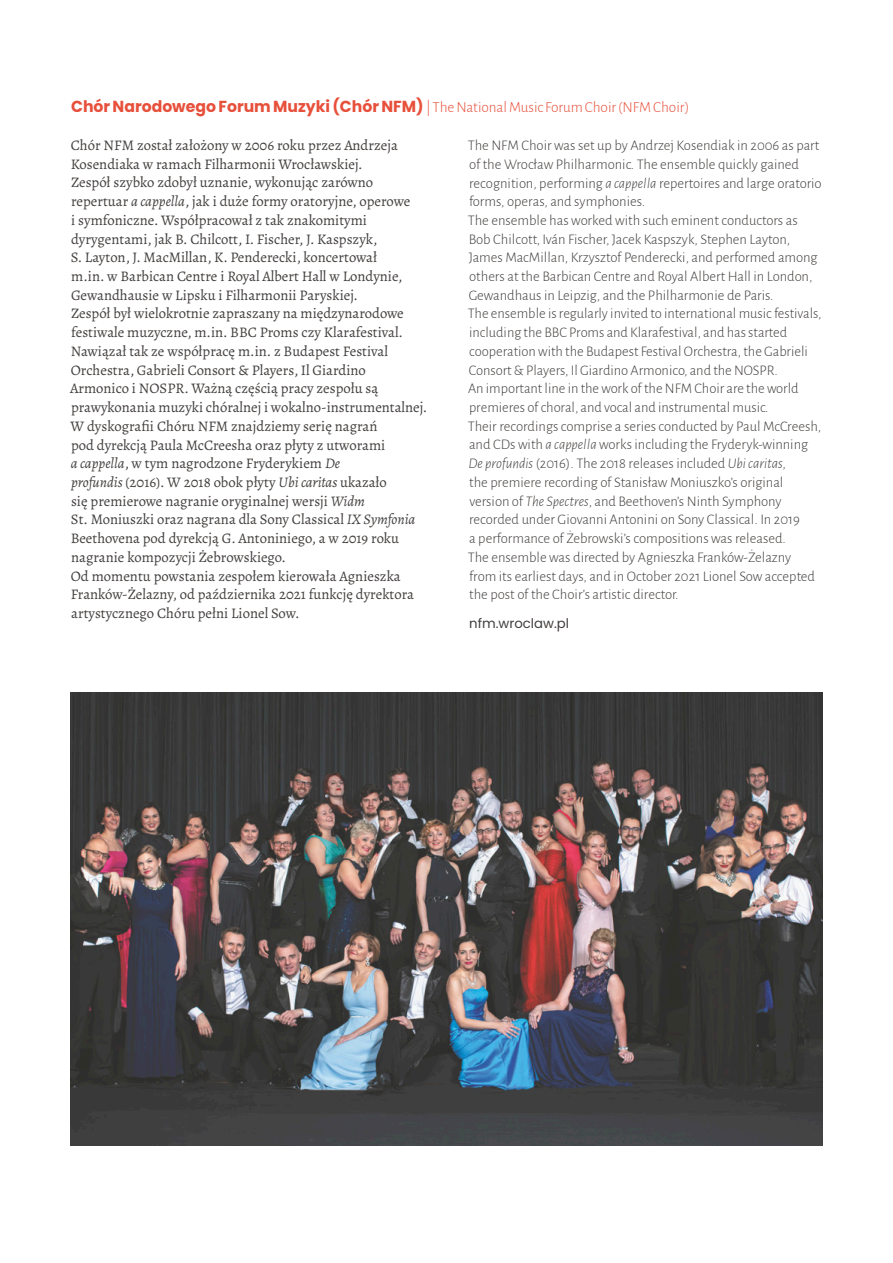
<style>
.page{position:relative;width:893px;height:1263px;background:#fff}
.page>*{position:absolute;margin:0;border:0;box-sizing:border-box;transform-origin:0 0}
.t1{font:300 15.3px "Alegreya Sans";color:#e7503b}
.t2{font:300 14.7px/18.8px "Alegreya Sans";color:#423f3d}
.t3{font:14.7px/18.8px "Alegreya";color:#423f3d}
.t4{font:13.2px "Poppins";color:#423f3d}
.s1{font-family:"Poppins";font-weight:700;font-size:16.05px}
.s2{font-style:italic}
</style>
<div class="page">
<img style="left:71px;top:693px;width:751px;height:452px">
<p class="t1" style="left:71px;top:97px;width:620px"><span class="s1">Chór Narodowego Forum Muzyki (Chór NFM)</span> | The National Music Forum Choir (NFM Choir)</p>
<p class="t3" style="left:70px;top:136px;width:359px">Chór NFM został założony w 2006 roku przez Andrzeja Kosendiaka w ramach Filharmonii Wrocławskiej.<br>Zespół szybko zdobył uznanie, wykonując zarówno repertuar <span class="s2">a cappella</span>, jak i duże formy oratoryjne, operowe<br>i symfoniczne. Współpracował z tak znakomitymi dyrygentami, jak B. Chilcott, I. Fischer, J. Kaspszyk,<br>S. Layton, J. MacMillan, K. Penderecki, koncertował<br>m.in. w Barbican Centre i Royal Albert Hall w Londynie, Gewandhausie w Lipsku i Filharmonii Paryskiej.<br>Zespół był wielokrotnie zapraszany na międzynarodowe festiwale muzyczne, m.in. BBC Proms czy Klarafestival.<br>Nawiązał tak ze współpracę m.in. z Budapest Festival Orchestra, Gabrieli Consort &amp; Players, Il Giardino Armonico i NOSPR. Ważną częścią pracy zespołu są prawykonania muzyki chóralnej i wokalno-instrumentalnej.<br>W dyskografii Chóru NFM znajdziemy serię nagrań<br>pod dyrekcją Paula McCreesha oraz płyty z utworami<br><span class="s2">a cappella</span>, w tym nagrodzone Fryderykiem <span class="s2">De<br>profundis</span> (2016). W 2018 obok płyty <span class="s2">Ubi caritas</span> ukazało<br>się premierowe nagranie oryginalnej wersji <span class="s2">Widm<br></span>St. Moniuszki oraz nagrana dla Sony Classical <span class="s2">IX Symfonia </span>Beethovena pod dyrekcją G. Antoniniego, a w 2019 roku nagranie kompozycji Żebrowskiego.<br>Od momentu powstania zespołem kierowała Agnieszka Franków-Żelazny, od października 2021 funkcję dyrektora artystycznego Chóru pełni Lionel Sow.</p>
<p class="t2" style="left:468px;top:135px;width:355px">The NFM Choir was set up by Andrzej Kosendiak in 2006 as part of the Wrocław Philharmonic. The ensemble quickly gained recognition, performing <span class="s2">a cappella</span> repertoires and large oratorio forms, operas, and symphonies.<br>The ensemble has worked with such eminent conductors as Bob Chilcott, Iván Fischer, Jacek Kaspszyk, Stephen Layton, James MacMillan, Krzysztof Penderecki, and performed among others at the Barbican Centre and Royal Albert Hall in London, Gewandhaus in Leipzig, and the Philharmonie de Paris.<br>The ensemble is regularly invited to international music festivals, including the BBC Proms and Klarafestival, and has started cooperation with the Budapest Festival Orchestra, the Gabrieli Consort &amp; Players, Il Giardino Armonico, and the NOSPR.<br>An important line in the work of the NFM Choir are the world premieres of choral, and vocal and instrumental music.<br>Their recordings comprise a series conducted by Paul McCreesh, and CDs with <span class="s2">a cappella</span> works including the Fryderyk-winning <span class="s2">De profundis</span> (2016). The 2018 releases included <span class="s2">Ubi caritas</span>,<br>the premiere recording of Stanisław Moniuszko’s original version of <span class="s2">The Spectres</span>, and Beethoven’s Ninth Symphony recorded under Giovanni Antonini on Sony Classical. In 2019<br>a performance of Żebrowski’s compositions was released.<br>The ensemble was directed by Agnieszka Franków-Żelazny from its earliest days, and in October 2021 Lionel Sow accepted the post of the Choir’s artistic director.</p>
<p class="t4" style="left:469px;top:616px;width:101px">nfm.wroclaw.pl</p>
</div>
